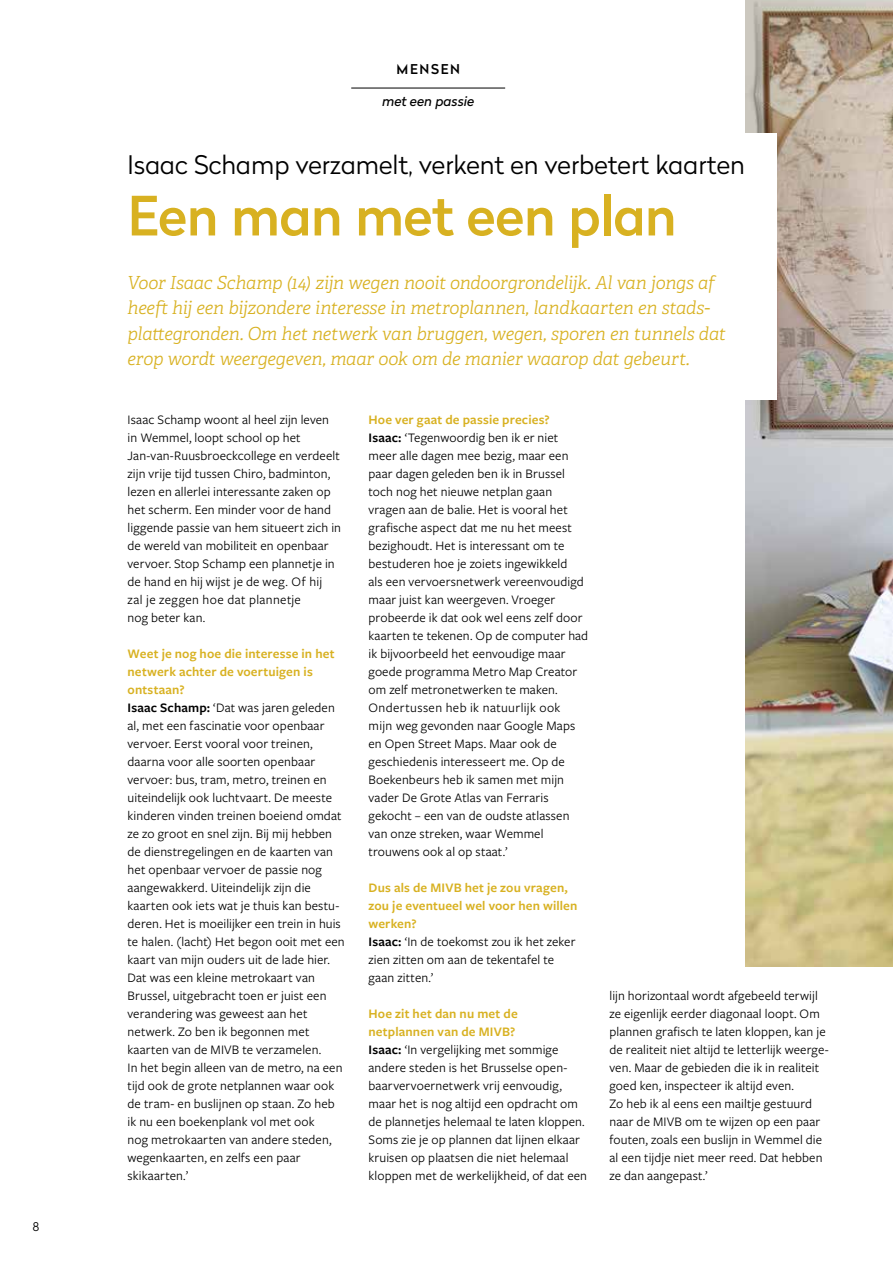
<style>
.page{position:relative;width:893px;height:1263px;background:#fff}
.page>*{position:absolute;margin:0;border:0;box-sizing:border-box;transform-origin:0 0}
.t1{font:500 54px "Radikal";letter-spacing:-.015em;color:#d8b121}
.t2{font:300 25.5px "Radikal";color:#000}
.t3{font:italic 300 18px/25.5px "Adelle";letter-spacing:-.015em;color:#d8b121}
.t4{font:13.5px/18px "Freight Sans Pro";letter-spacing:.01em;color:#000}
.t5{font:italic 13.5px "Radikal";color:#000}
.t6{font:500 13.5px "Radikal";letter-spacing:.12em;color:#000}
.t7{font:300 12px "Radikal";color:#000}
.s1{font-weight:600;color:#d8b121}
.s2{font-weight:600}
</style>
<div class="page">
<hr style="left:351px;top:88px;width:154px;height:1px;background:#000">
<img style="left:745px;top:0;width:148px;height:966px">
<div style="left:128px;top:134px;width:649px;height:266px;background:#fff"></div>
<p class="t7" style="left:33px;top:1218px;width:8px">8</p>
<p class="t6" style="left:397px;top:59px;width:65px">MENSEN</p>
<p class="t5" style="left:382px;top:92px;width:94px">met een passie</p>
<h2 class="t2" style="left:128px;top:147px;width:619px">Isaac Schamp verzamelt, verkent en verbetert kaarten</h2>
<h1 class="t1" style="left:128px;top:177px;width:550px">Een man met een plan</h1>
<p class="t3" style="left:128px;top:270px;width:600px">Voor Isaac Schamp (14) zijn wegen nooit ondoorgrondelijk. Al van jongs af heeft hij een bijzondere interesse in metroplannen, landkaarten en stads&shy;plattegronden. Om het netwerk van bruggen, wegen, sporen en tunnels dat erop wordt weergegeven, maar ook om de manier waarop dat gebeurt.</p>
<p class="t4" style="left:128px;top:410px;width:215px">Isaac Schamp woont al heel zijn leven in Wemmel, loopt school op het Jan-van-Ruusbroeckcollege en verdeelt zijn vrije tijd tussen Chiro, badminton, lezen en allerlei interessante zaken op het scherm. Een minder voor de hand liggende passie van hem situeert zich in de wereld van mobiliteit en openbaar vervoer. Stop Schamp een plannetje in de hand en hij wijst je de weg. Of hij<br>zal je zeggen hoe dat plannetje<br>nog beter kan.</p>
<p class="t4" style="left:128px;top:644px;width:219px"><span class="s1">Weet je nog hoe die interesse in het netwerk achter de voertuigen is ontstaan?<br></span><span class="s2">Isaac Schamp:</span> ‘Dat was jaren geleden al, met een fascinatie voor openbaar vervoer. Eerst vooral voor treinen, daarna voor alle soorten openbaar vervoer: bus, tram, metro, treinen en uiteindelijk ook luchtvaart. De meeste kinderen vinden treinen boeiend omdat ze zo groot en snel zijn. Bij mij hebben de dienstregelingen en de kaarten van het openbaar vervoer de passie nog aangewakkerd. Uiteindelijk zijn die kaarten ook iets wat je thuis kan bestu&shy;deren. Het is moeilijker een trein in huis te halen. (lacht) Het begon ooit met een kaart van mijn ouders uit de lade hier.<br>Dat was een kleine metrokaart van Brussel, uitgebracht toen er juist een verandering was geweest aan het netwerk. Zo ben ik begonnen met kaarten van de MIVB te verzamelen.<br>In het begin alleen van de metro, na een tijd ook de grote netplannen waar ook de tram- en buslijnen op staan. Zo heb ik nu een boekenplank vol met ook<br>nog metrokaarten van andere steden, wegenkaarten, en zelfs een paar skikaarten.’</p>
<p class="t4" style="left:369px;top:410px;width:221px"><span class="s1">Hoe ver gaat de passie precies?<br></span><span class="s2">Isaac:</span> ‘Tegenwoordig ben ik er niet meer alle dagen mee bezig, maar een paar dagen geleden ben ik in Brussel toch nog het nieuwe netplan gaan vragen aan de balie. Het is vooral het grafische aspect dat me nu het meest bezighoudt. Het is interessant om te bestuderen hoe je zoiets ingewikkeld<br>als een vervoersnetwerk vereenvoudigd maar juist kan weergeven. Vroeger probeerde ik dat ook wel eens zelf door kaarten te tekenen. Op de computer had ik bijvoorbeeld het eenvoudige maar goede programma Metro Map Creator om zelf metronetwerken te maken.<br>Ondertussen heb ik natuurlijk ook<br>mijn weg gevonden naar Google Maps en Open Street Maps. Maar ook de geschiedenis interesseert me. Op de Boekenbeurs heb ik samen met mijn vader De Grote Atlas van Ferraris gekocht – een van de oudste atlassen van onze streken, waar Wemmel trouwens ook al op staat.’</p>
<p class="t4" style="left:369px;top:878px;width:210px"><span class="s1">Dus als de MIVB het je zou vragen, zou je eventueel wel voor hen willen werken?<br></span><span class="s2">Isaac:</span> ‘In de toekomst zou ik het zeker zien zitten om aan de tekentafel te gaan zitten.’</p>
<p class="t4" style="left:369px;top:1004px;width:220px"><span class="s1">Hoe zit het dan nu met de netplannen van de MIVB?<br></span><span class="s2">Isaac:</span> ‘In vergelijking met sommige andere steden is het Brusselse open&shy;baarvervoernetwerk vrij eenvoudig, maar het is nog altijd een opdracht om de plannetjes helemaal te laten kloppen.<br>Soms zie je op plannen dat lijnen elkaar kruisen op plaatsen die niet helemaal kloppen met de werkelijkheid, of dat een</p>
<p class="t4" style="left:609px;top:986px;width:221px">lijn horizontaal wordt afgebeeld terwijl ze eigenlijk eerder diagonaal loopt. Om plannen grafisch te laten kloppen, kan je de realiteit niet altijd te letterlijk weerge&shy;ven. Maar de gebieden die ik in realiteit goed ken, inspecteer ik altijd even.<br>Zo heb ik al eens een mailtje gestuurd naar de MIVB om te wijzen op een paar fouten, zoals een buslijn in Wemmel die al een tijdje niet meer reed. Dat hebben ze dan aangepast.’</p>
</div>
